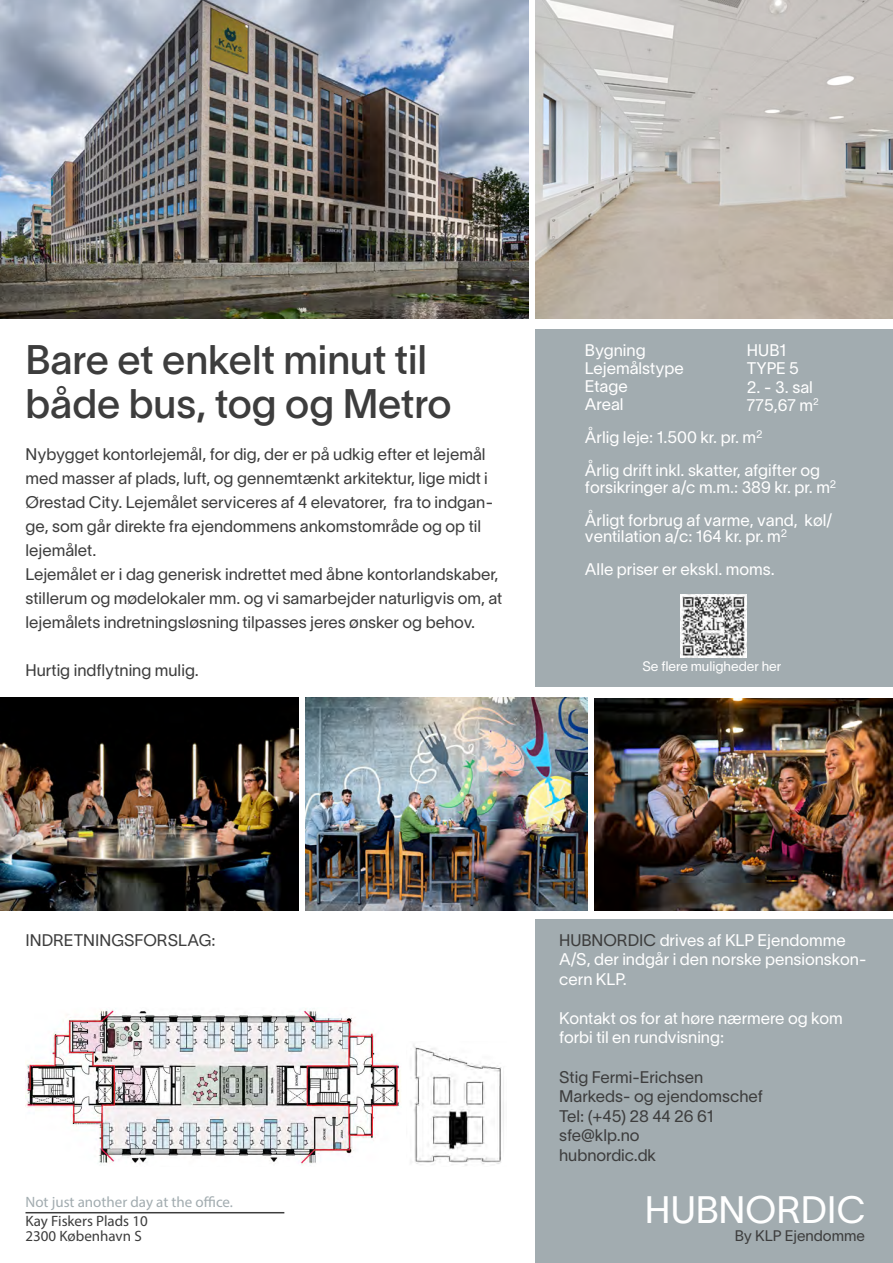
<style>
.page{position:relative;width:893px;height:1263px;background:#fff}
.page>*{position:absolute;margin:0;border:0;box-sizing:border-box;transform-origin:0 0}
.t1{font:40.5px/43.5px "Lausanne 450";color:#3d3d3d}
.t2{font:37.5px "Lausanne 300";color:#fff}
.t3{font:16.5px/24px "Lausanne 300";color:#3d3d3d}
.t4{font:16.5px/19.5px "Lausanne 300";color:#fff}
.t5{font:15px/15px "Myriad Pro";color:#3d3d3d}
.t6{font:15px "Myriad Pro";color:#a2acb0}
.t7{font:15px "Lausanne 300";color:#3d3d3d}
.t8{font:13.5px "Lausanne 300";color:#fff}
.s1{color:#3d3d3d}
</style>
<div class="page">
<img style="left:594px;top:698px;width:299px;height:212px">
<img style="left:306px;top:698px;width:282px;height:212px">
<img style="left:0;top:698px;width:298px;height:212px">
<img style="left:536px;top:0;width:357px;height:319px">
<div style="left:536px;top:330px;width:357px;height:357px;background:#a2acb0"></div>
<div style="left:536px;top:919px;width:357px;height:344px;background:#a2acb0"></div>
<hr style="left:26px;top:1212px;width:258px;height:1px;background:#3d3d3d">
<img style="left:680px;top:594px;width:67px;height:63px">
<img style="left:413px;top:1044px;width:91px;height:122px">
<img style="left:26px;top:1009px;width:375px;height:156px">
<img style="left:0;top:0;width:529px;height:319px">
<h1 class="t1" style="left:26px;top:337px;width:428px">Bare et enkelt minut til både bus, tog og Metro</h1>
<p class="t3" style="left:26px;top:442px;width:478px">Nybygget kontorlejemål, for dig, der er på udkig efter et lejemål med masser af plads, luft, og gennemtænkt arkitektur, lige midt i Ørestad City. Lejemålet serviceres af 4 elevatorer, fra to indgan&shy;ge, som går direkte fra ejendommens ankomstområde og op til lejemålet.<br>Lejemålet er i dag generisk indrettet med åbne kontorlandskaber, stillerum og mødelokaler mm. og vi samarbejder naturligvis om, at lejemålets indretningsløsning tilpasses jeres ønsker og behov.</p>
<p class="t3" style="left:26px;top:658px;width:175px">Hurtig indflytning mulig.</p>
<p class="t4" style="left:585px;top:340px;width:62px">Bygning</p>
<p class="t4" style="left:747px;top:340px;width:41px">HUB1</p>
<p class="t4" style="left:585px;top:358px;width:100px">Lejemålstype</p>
<p class="t4" style="left:747px;top:358px;width:53px">TYPE 5</p>
<p class="t4" style="left:585px;top:377px;width:44px;line-height:18px">Etage<br>Areal</p>
<p class="t4" style="left:747px;top:377px;width:73px;line-height:18px">2. - 3. sal<br>775,67 m<sup>2</sup></p>
<p class="t4" style="left:585px;top:420px;width:237px;line-height:33px">Årlig leje: 1.500 kr. pr. m<sup>2<br></sup>Årlig drift inkl. skatter, afgifter og</p>
<p class="t4" style="left:585px;top:471px;width:253px;line-height:32.2px">forsikringer a/c m.m.: 389 kr. pr. m<sup>2<br></sup>Årligt forbrug af varme, vand, køl/</p>
<p class="t4" style="left:585px;top:520px;width:204px;line-height:32.7px">ventilation a/c: 164 kr. pr. m<sup>2<br></sup>Alle priser er ekskl. moms.</p>
<p class="t8" style="left:642px;top:657px;width:141px">Se flere muligheder her</p>
<p class="t3" style="left:26px;top:927px;width:192px">INDRETNINGSFORSLAG:</p>
<p class="t6" style="left:26px;top:1193px;width:209px">Not just another day at the office.</p>
<p class="t5" style="left:26px;top:1213px;width:124px">Kay Fiskers Plads 10<br>2300 København S</p>
<p class="t4" style="left:559px;top:929px;width:309px"><span class="s1">HUBNORDIC</span> drives af KLP Ejendomme<br>A/S, der indgår i den norske pensionskon&shy;cern KLP.</p>
<p class="t4" style="left:559px;top:1007px;width:285px">Kontakt os for at høre nærmere og kom forbi til en rundvisning:</p>
<p class="t3" style="left:559px;top:1066px;width:205px;line-height:19.5px">Stig Fermi-Erichsen<br>Markeds- og ejendomschef<br>Tel: (+45) 28 44 26 61 sfe@klp.no<br>hubnordic.dk</p>
<h2 class="t2" style="left:645px;top:1186px;width:222px">HUBNORDIC</h2>
<p class="t7" style="left:735px;top:1226px;width:132px">By KLP Ejendomme</p>
</div>
